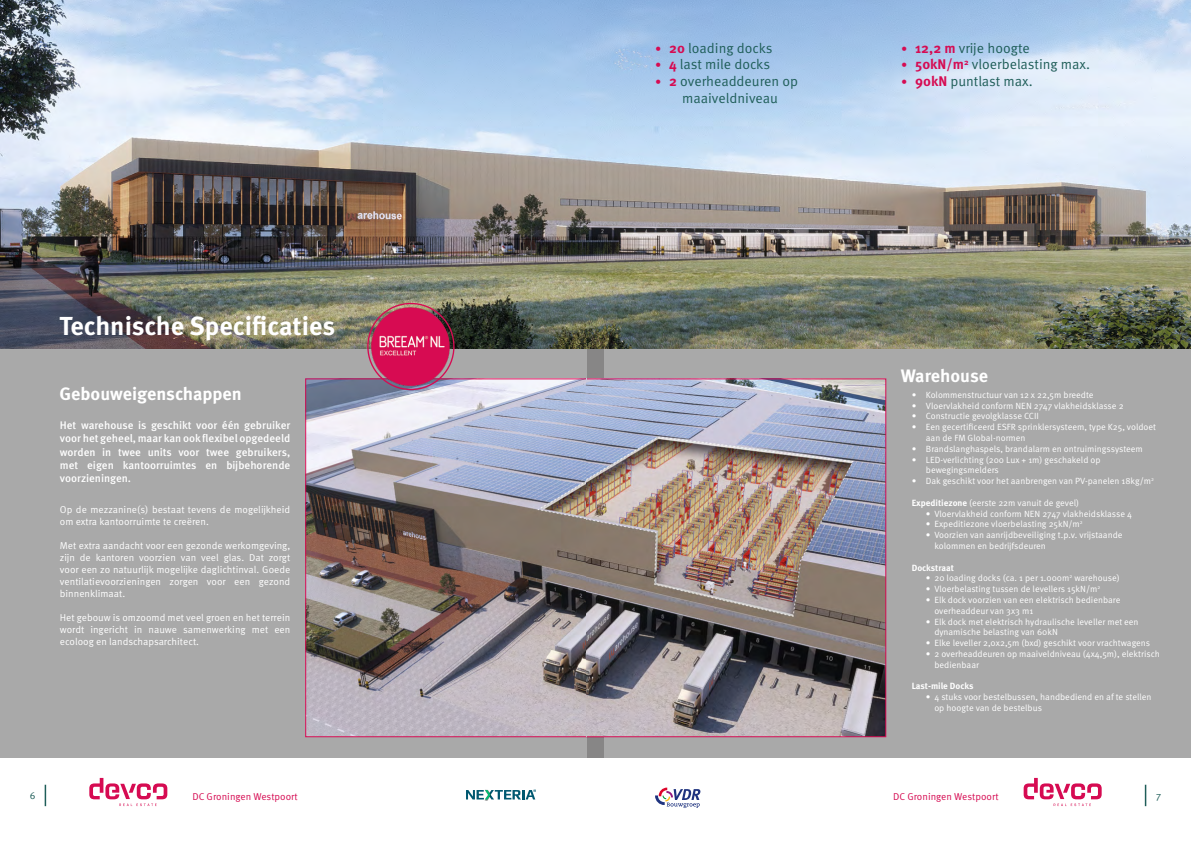
<style>
.page{position:relative;width:1191px;height:842px;background:#fff}
.page>*{position:absolute;margin:0;border:0;box-sizing:border-box;transform-origin:0 0}
.t1{font:700 26px "Meta Pro";color:#fff}
.t2{font:700 18px "Meta Pro";color:#fff}
.t3{font:14px/16.8px "Meta Pro";color:#1f5e59;text-align:center}
.t4{font:500 11px/13.2px "Meta Pro";color:#fff;text-align:justify}
.t5{font:10px/12px "Meta Pro";color:#fff;text-align:justify}
.t6{font:10px "Meta Pro";color:#d60b52}
.t7{font:10px "Meta Pro";color:#1f5e59}
.t8{font:9px/10.8px "Meta Pro";color:#fff}
.t9{font:700 9px "Meta Pro";letter-spacing:-.005em;color:#fff}
.s1{font-size:12px;color:#d60b52}
.s2{font-weight:700;color:#d60b52}
.s3{font-weight:700}
</style>
<div class="page">
<svg style="left:655px;top:788px;width:45px;height:20px"></svg>
<hr style="left:1144px;top:785px;width:2px;height:21px;background:#1f5e59">
<svg style="left:1023px;top:778px;width:78px;height:28px"></svg>
<svg style="left:466px;top:789px;width:70px;height:11px"></svg>
<svg style="left:89px;top:778px;width:78px;height:28px"></svg>
<svg style="left:45px;top:785px;width:1px;height:21px"></svg>
<div style="left:0;top:347px;width:604px;height:411px;background:#a9a9a9"></div>
<img style="left:0;top:0;width:587px;height:349px">
<img style="left:307px;top:380px;width:279px;height:355px">
<div style="left:587px;top:347px;width:604px;height:411px;background:#a9a9a9"></div>
<img style="left:587px;top:0;width:604px;height:349px">
<img style="left:588px;top:380px;width:296px;height:355px">
<div style="left:586px;top:378px;width:300px;height:359px;border:1px solid #d60b52"></div>
<img style="left:368px;top:303px;width:86px;height:86px;border-radius:43px">
<h1 class="t1" style="left:60px;top:310px;width:277px">Technische Specificaties</h1>
<h2 class="t2" style="left:60px;top:382px;width:184px">Gebouweigenschappen</h2>
<p class="t4" style="left:60px;top:419px;width:232px">Het warehouse is geschikt voor één gebruiker voor het geheel, maar kan ook flexibel opgedeeld worden in twee units voor twee gebruikers, met eigen kantoorruimtes en bijbehorende voorzieningen.</p>
<p class="t5" style="left:60px;top:504px;width:232px">Op de mezzanine(s) bestaat tevens de mogelijkheid om extra kantoorruimte te creëren.</p>
<p class="t5" style="left:60px;top:540px;width:232px">Met extra aandacht voor een gezonde werkomgeving, zijn de kantoren voorzien van veel glas. Dat zorgt voor een zo natuurlijk mogelijke daglichtinval. Goede ventilatievoorzieningen zorgen voor een gezond binnenklimaat.</p>
<p class="t5" style="left:60px;top:612px;width:232px">Het gebouw is omzoomd met veel groen en het terrein wordt ingericht in nauwe samenwerking met een ecoloog en landschapsarchitect.</p>
<h3 class="t3" style="left:655px;top:40px;width:119px"><span class="s1">•</span> <span class="s2">20</span> loading docks</h3>
<h3 class="t3" style="left:655px;top:57px;width:117px"><span class="s1">•</span> <span class="s2">4</span> last mile docks</h3>
<h3 class="t3" style="left:655px;top:73px;width:145px"><span class="s1">•</span> <span class="s2">2</span> overheaddeuren op maaiveldniveau</h3>
<h3 class="t3" style="left:901px;top:40px;width:130px"><span class="s1">•</span> <span class="s2">12,2 m</span> vrije hoogte</h3>
<h3 class="t3" style="left:901px;top:57px;width:191px"><span class="s1">•</span> <span class="s2">50kN/m</span><sup>2</sup> vloerbelasting max.</h3>
<h3 class="t3" style="left:901px;top:73px;width:133px"><span class="s1">•</span> <span class="s2">90kN</span> puntlast max.</h3>
<h2 class="t2" style="left:900px;top:364px;width:89px">Warehouse</h2>
<p class="t8" style="left:911px;top:390px;width:183px">• Kolommenstructuur van 12 x 22,5m breedte</p>
<p class="t8" style="left:911px;top:400px;width:213px">• Vloervlakheid conform NEN 2747 vlakheidsklasse 2</p>
<p class="t8" style="left:911px;top:411px;width:129px">• Constructie gevolgklasse CCII</p>
<p class="t8" style="left:926px;top:422px;width:232px;text-indent:-14px">• Een gecertificeerd ESFR sprinklersysteem, type K25, voldoet aan de FM Global-normen</p>
<p class="t8" style="left:911px;top:444px;width:233px">• Brandslanghaspels, brandalarm en ontruimingssysteem</p>
<p class="t8" style="left:926px;top:454px;width:176px;text-indent:-14px">• LED-verlichting (200 Lux + 1m) geschakeld op bewegingsmelders</p>
<p class="t8" style="left:911px;top:476px;width:244px">• Dak geschikt voor het aanbrengen van PV-panelen 18kg/m<sup>2</sup></p>
<p class="t8" style="left:911px;top:498px;width:169px"><span class="s3">Expeditiezone</span> (eerste 22m vanuit de gevel)</p>
<p class="t8" style="left:926px;top:508px;width:208px">• Vloervlakheid conform NEN 2747 vlakheidsklasse 4</p>
<p class="t8" style="left:926px;top:519px;width:158px">• Expeditiezone vloerbelasting 25kN/m<sup>2</sup></p>
<p class="t8" style="left:934px;top:530px;width:190px;text-indent:-9px">• Voorzien van aanrijdbeveiliging t.p.v. vrijstaande kolommen en bedrijfsdeuren</p>
<p class="t9" style="left:911px;top:562px;width:44px">Dockstraat</p>
<p class="t8" style="left:926px;top:573px;width:195px">• 20 loading docks (ca. 1 per 1.000m<sup>2</sup> warehouse)</p>
<p class="t8" style="left:926px;top:584px;width:176px">• Vloerbelasting tussen de levellers 15kN/m<sup>2</sup></p>
<p class="t8" style="left:934px;top:595px;width:188px;text-indent:-9px">• Elk dock voorzien van een elektrisch bedienbare overheaddeur van 3x3 m1</p>
<p class="t8" style="left:934px;top:616px;width:206px;text-indent:-9px">• Elk dock met elektrisch hydraulische leveller met een dynamische belasting van 60kN</p>
<p class="t8" style="left:926px;top:638px;width:226px">• Elke leveller 2,0x2,5m (bxd) geschikt voor vrachtwagens</p>
<p class="t8" style="left:934px;top:649px;width:227px;text-indent:-9px">• 2 overheaddeuren op maaiveldniveau (4x4,5m), elektrisch bedienbaar</p>
<p class="t9" style="left:911px;top:681px;width:63px">Last-mile Docks</p>
<p class="t8" style="left:934px;top:692px;width:219px;text-indent:-9px">• 4 stuks voor bestelbussen, handbediend en af te stellen op hoogte van de bestelbus</p>
<p class="t7" style="left:30px;top:789px;width:7px">6</p>
<p class="t6" style="left:192px;top:790px;width:107px">DC Groningen Westpoort</p>
<p class="t6" style="left:893px;top:790px;width:107px">DC Groningen Westpoort</p>
<p class="t7" style="left:1156px;top:789px;width:7px">7</p>
</div>
